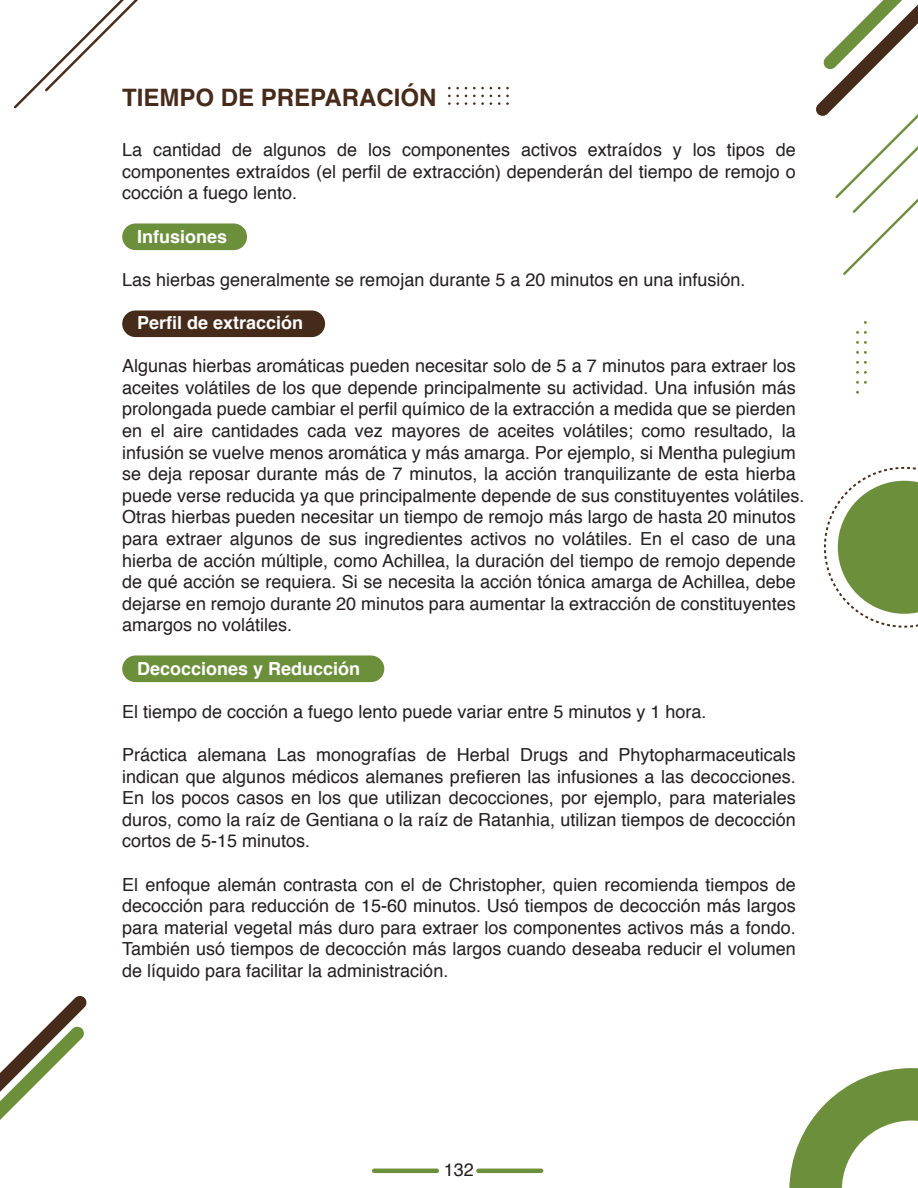
<style>
.page{position:relative;width:918px;height:1188px;background:#fff}
.page>*{position:absolute;margin:0;border:0;box-sizing:border-box;transform-origin:0 0}
.t1{font:700 24px "Helvetica";color:#462a1a}
.t2{font:18px/21.6px "Helvetica";color:#231f20;text-align:justify}
.t3{font:700 18px "Helvetica";color:#fff}
</style>
<div class="page">
<div style="left:122px;top:223px;width:125px;height:27px;background:#6c8f3c;border-radius:13px"></div>
<div style="left:122px;top:310px;width:203px;height:27px;background:#462a1a;border-radius:13px"></div>
<div style="left:122px;top:655px;width:262px;height:27px;background:#6c8f3c;border-radius:13px"></div>
<svg style="left:448px;top:87px;width:11px;height:2px"></svg>
<svg style="left:473px;top:87px;width:11px;height:2px"></svg>
<svg style="left:448px;top:95px;width:11px;height:10px"></svg>
<svg style="left:465px;top:95px;width:2px;height:10px"></svg>
<svg style="left:473px;top:95px;width:11px;height:10px"></svg>
<svg style="left:490px;top:95px;width:2px;height:10px"></svg>
<svg style="left:506px;top:95px;width:3px;height:10px"></svg>
<svg style="left:14px;top:0;width:124px;height:108px"></svg>
<svg style="left:789px;top:1068px;width:129px;height:120px"></svg>
<svg style="left:824px;top:467px;width:94px;height:161px"></svg>
<svg style="left:856px;top:331px;width:11px;height:3px"></svg>
<svg style="left:856px;top:341px;width:11px;height:3px"></svg>
<svg style="left:856px;top:351px;width:11px;height:3px"></svg>
<svg style="left:856px;top:361px;width:11px;height:3px"></svg>
<svg style="left:856px;top:371px;width:11px;height:3px"></svg>
<svg style="left:856px;top:381px;width:11px;height:3px"></svg>
<svg style="left:0;top:996px;width:87px;height:124px"></svg>
<svg style="left:816px;top:0;width:102px;height:275px"></svg>
<hr style="left:478px;top:1169px;width:63px;height:4px;background:#6c8f3c">
<hr style="left:374px;top:1169px;width:63px;height:4px;background:#6c8f3c">
<h1 class="t1" style="left:122px;top:78px;width:316px">TIEMPO DE PREPARACIÓN</h1>
<p class="t2" style="left:122px;top:140px;width:675px">La cantidad de algunos de los componentes activos extraídos y los tipos de componentes extraídos (el perfil de extracción) dependerán del tiempo de remojo o cocción a fuego lento.</p>
<p class="t3" style="left:137px;top:222px;width:92px">Infusiones</p>
<p class="t2" style="left:122px;top:269px;width:625px">Las hierbas generalmente se remojan durante 5 a 20 minutos en una infusión.</p>
<p class="t3" style="left:137px;top:308px;width:168px">Perfil de extracción</p>
<p class="t2" style="left:122px;top:356px;width:684px;text-align:left">Algunas hierbas aromáticas pueden necesitar solo de 5 a 7 minutos para extraer los aceites volátiles de los que depende principalmente su actividad. Una infusión más prolongada puede cambiar el perfil químico de la extracción a medida que se pierden en el aire cantidades cada vez mayores de aceites volátiles; como resultado, la infusión se vuelve menos aromática y más amarga. Por ejemplo, si Mentha pulegium se deja reposar durante más de 7 minutos, la acción tranquilizante de esta hierba puede verse reducida ya que principalmente depende de sus constituyentes volátiles.<br>Otras hierbas pueden necesitar un tiempo de remojo más largo de hasta 20 minutos para extraer algunos de sus ingredientes activos no volátiles. En el caso de una hierba de acción múltiple, como Achillea, la duración del tiempo de remojo depende de qué acción se requiera. Si se necesita la acción tónica amarga de Achillea, debe dejarse en remojo durante 20 minutos para aumentar la extracción de constituyentes amargos no volátiles.</p>
<p class="t3" style="left:137px;top:654px;width:225px">Decocciones y Reducción</p>
<p class="t2" style="left:122px;top:701px;width:586px">El tiempo de cocción a fuego lento puede variar entre 5 minutos y 1 hora.</p>
<p class="t2" style="left:122px;top:744px;width:675px">Práctica alemana Las monografías de Herbal Drugs and Phytopharmaceuticals indican que algunos médicos alemanes prefieren las infusiones a las decocciones.<br>En los pocos casos en los que utilizan decocciones, por ejemplo, para materiales duros, como la raíz de Gentiana o la raíz de Ratanhia, utilizan tiempos de decocción cortos de 5-15 minutos.</p>
<p class="t2" style="left:122px;top:874px;width:675px">El enfoque alemán contrasta con el de Christopher, quien recomienda tiempos de decocción para reducción de 15-60 minutos. Usó tiempos de decocción más largos para material vegetal más duro para extraer los componentes activos más a fondo.<br>También usó tiempos de decocción más largos cuando deseaba reducir el volumen de líquido para facilitar la administración.</p>
<p class="t2" style="left:444px;top:1160px;width:32px">132</p>
</div>
